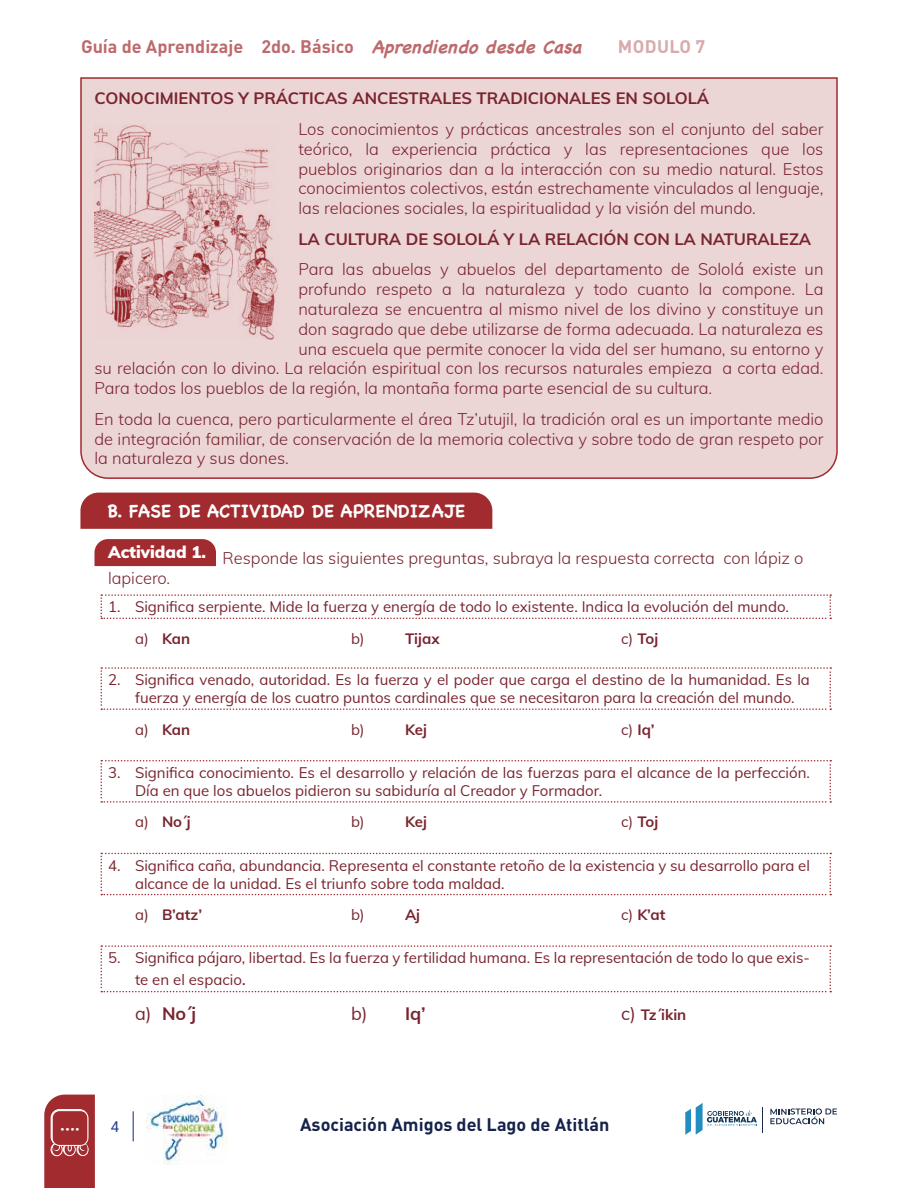
<style>
.page{position:relative;width:918px;height:1188px;background:#fff}
.page>*{position:absolute;margin:0;border:0;box-sizing:border-box;transform-origin:0 0}
.t1{font:700 18px "DIN Pro";color:#bd6a6d}
.t2{font:700 18px "DIN Pro";color:#152249}
.t3{font:700 18px "Chalkboard";color:#fff}
.t4{font:700 18px "Muli";color:#79242f}
.t5{font:700 18px "DIN Pro";letter-spacing:.02em;color:#d9aaac}
.t6{font:18px "Ajilab'al Cholsamaj";color:#fff}
.t7{font:300 16.5px/19.8px "Muli";color:#79242f;text-align:justify}
.t8{font:700 16.5px "Muli";color:#79242f}
.t9{font:15px/18px "Muli";color:#79242f}
.t10{font:700 15px "Muli";color:#79242f}
.t11{font:15px "Roboto";color:#25408f}
.s1{font-family:"Chalkboard";font-style:italic}
.s2{font-weight:700}
.s3{font-weight:400}
.s4{font-size:18px}
.s5{font-weight:400;font-size:18px}
</style>
<div class="page">
<svg style="left:44px;top:1095px;width:51px;height:93px;background:#a93f42"></svg>
<div style="left:52px;top:1111px;width:36px;height:34px;background:#a12b2f;border-radius:7px"></div>
<div style="left:52px;top:1110px;width:36px;height:36px;border:1px solid #fff;border-radius:7px"></div>
<hr style="left:133px;top:1111px;width:1px;height:30px;background:#25408f">
<img style="left:146px;top:1096px;width:82px;height:68px">
<svg style="left:770px;top:1108px;width:67px;height:16px"></svg>
<svg style="left:685px;top:1103px;width:78px;height:32px"></svg>
<div style="left:80px;top:77px;width:758px;height:402px;background:#ecd5d5"></div>
<div style="left:80px;top:493px;width:412px;height:36px;background:#a12b2f"></div>
<div style="left:95px;top:539px;width:121px;height:27px;background:#a12b2f"></div>
<svg style="left:100px;top:594px;width:731px;height:25px"></svg>
<svg style="left:100px;top:667px;width:731px;height:43px"></svg>
<svg style="left:100px;top:760px;width:731px;height:43px"></svg>
<svg style="left:100px;top:853px;width:731px;height:42px"></svg>
<svg style="left:100px;top:945px;width:731px;height:47px"></svg>
<img style="left:94px;top:125px;width:184px;height:214px">
<p class="t1" style="left:81px;top:32px;width:510px">Guía de Aprendizaje 2do. Básico <span class="s1">AprendiendodesdeCasa</span></p>
<p class="t5" style="left:618px;top:32px;width:89px">MODULO 7</p>
<p class="t8" style="left:94px;top:86px;width:616px">CONOCIMIENTOS Y PRÁCTICAS ANCESTRALES TRADICIONALES EN SOLOLÁ</p>
<p class="t7" style="left:298px;top:118px;width:527px">Los conocimientos y prácticas ancestrales son el conjunto del saber teórico, la experiencia práctica y las representaciones que los pueblos originarios dan a la interacción con su medio natural. Estos conocimientos colectivos, están estrechamente vinculados al lenguaje, las relaciones sociales, la espiritualidad y la visión del mundo.</p>
<p class="t8" style="left:298px;top:227px;width:514px">LA CULTURA DE SOLOLÁ Y LA RELACIÓN CON LA NATURALEZA</p>
<p class="t7" style="left:298px;top:259px;width:527px">Para las abuelas y abuelos del departamento de Sololá existe un</p>
<p class="t7" style="left:298px;top:279px;width:527px">profundo respeto a la naturaleza y todo cuanto la compone. La</p>
<p class="t7" style="left:298px;top:298px;width:527px">naturaleza se encuentra al mismo nivel de los divino y constituye un</p>
<p class="t7" style="left:298px;top:318px;width:527px">don sagrado que debe utilizarse de forma adecuada. La naturaleza es</p>
<p class="t7" style="left:298px;top:338px;width:526px">una escuela que permite conocer la vida del ser humano, su entorno y</p>
<p class="t7" style="left:94px;top:358px;width:731px">su relación con lo divino. La relación espiritual con los recursos naturales empieza a corta edad.</p>
<p class="t7" style="left:94px;top:378px;width:619px">Para todos los pueblos de la región, la montaña forma parte esencial de su cultura.</p>
<p class="t7" style="left:94px;top:408px;width:731px">En toda la cuenca, pero particularmente el área Tz’utujil, la tradición oral es un importante medio de integración familiar, de conservación de la memoria colectiva y sobre todo de gran respeto por la naturaleza y sus dones.</p>
<p class="t3" style="left:107px;top:500px;width:359px">B. FASE DE ACTIVIDAD DE APRENDIZAJE</p>
<p class="t7" style="left:108px;top:547px;width:697px"><sup>Actividad</sup> <sup>1.</sup> Responde las siguientes preguntas, subraya la respuesta correcta con lápiz o lapicero.</p>
<p class="t9" style="left:135px;top:591px;width:655px;line-height:31.5px;text-indent:-27px">1. Significa serpiente. Mide la fuerza y energía de todo lo existente. Indica la evolución del mundo. a) <span class="s2">Kan</span></p>
<p class="t9" style="left:351px;top:629px;width:15px">b)</p>
<p class="t10" style="left:405px;top:628px;width:36px">Tijax</p>
<p class="t10" style="left:621px;top:628px;width:39px"><span class="s3">c)</span> Toj</p>
<p class="t9" style="left:135px;top:670px;width:676px;text-indent:-27px">2. Significa venado, autoridad. Es la fuerza y el poder que carga el destino de la humanidad. Es la fuerza y energía de los cuatro puntos cardinales que se necesitaron para la creación del mundo.</p>
<p class="t10" style="left:135px;top:718px;width:57px"><span class="s3">a)</span> Kan</p>
<p class="t9" style="left:351px;top:720px;width:15px">b)</p>
<p class="t10" style="left:405px;top:718px;width:24px">Kej</p>
<p class="t10" style="left:621px;top:718px;width:35px"><span class="s3">c)</span> Iq’</p>
<p class="t9" style="left:135px;top:763px;width:677px;text-indent:-27px">3. Significa conocimiento. Es el desarrollo y relación de las fuerzas para el alcance de la perfección.<br>Día en que los abuelos pidieron su sabiduría al Creador y Formador.</p>
<p class="t10" style="left:135px;top:811px;width:57px"><span class="s3">a)</span> No´j</p>
<p class="t9" style="left:351px;top:812px;width:15px">b)</p>
<p class="t10" style="left:405px;top:811px;width:24px">Kej</p>
<p class="t10" style="left:621px;top:811px;width:39px"><span class="s3">c)</span> Toj</p>
<p class="t9" style="left:135px;top:856px;width:677px;text-indent:-27px">4. Significa caña, abundancia. Representa el constante retoño de la existencia y su desarrollo para el alcance de la unidad. Es el triunfo sobre toda maldad.</p>
<p class="t10" style="left:135px;top:904px;width:69px"><span class="s3">a)</span> B’atz’</p>
<p class="t9" style="left:351px;top:905px;width:15px">b)</p>
<p class="t10" style="left:405px;top:904px;width:17px">Aj</p>
<p class="t10" style="left:621px;top:904px;width:46px"><span class="s3">c)</span> K’at</p>
<p class="t9" style="left:135px;top:946px;width:677px;line-height:21.6px;text-indent:-27px">5. Significa pájaro, libertad. Es la fuerza y fertilidad humana. Es la representación de todo lo que exis&shy;te en el espacio<span class="s4">.</span></p>
<p class="t4" style="left:135px;top:1000px;width:63px"><span class="s3">a)</span> No´j</p>
<p class="t4" style="left:351px;top:1000px;width:76px"><span class="s3">b)</span> Iq’</p>
<p class="t10" style="left:621px;top:1004px;width:67px"><span class="s5">c)</span> Tz´ikin</p>
<p class="t6" style="left:80px;top:1127px;width:6px;rotate:90deg">r</p>
<p class="t11" style="left:111px;top:1116px;width:10px">4</p>
<p class="t2" style="left:300px;top:1109px;width:311px">Asociación Amigos del Lago de Atitlán</p>
</div>
